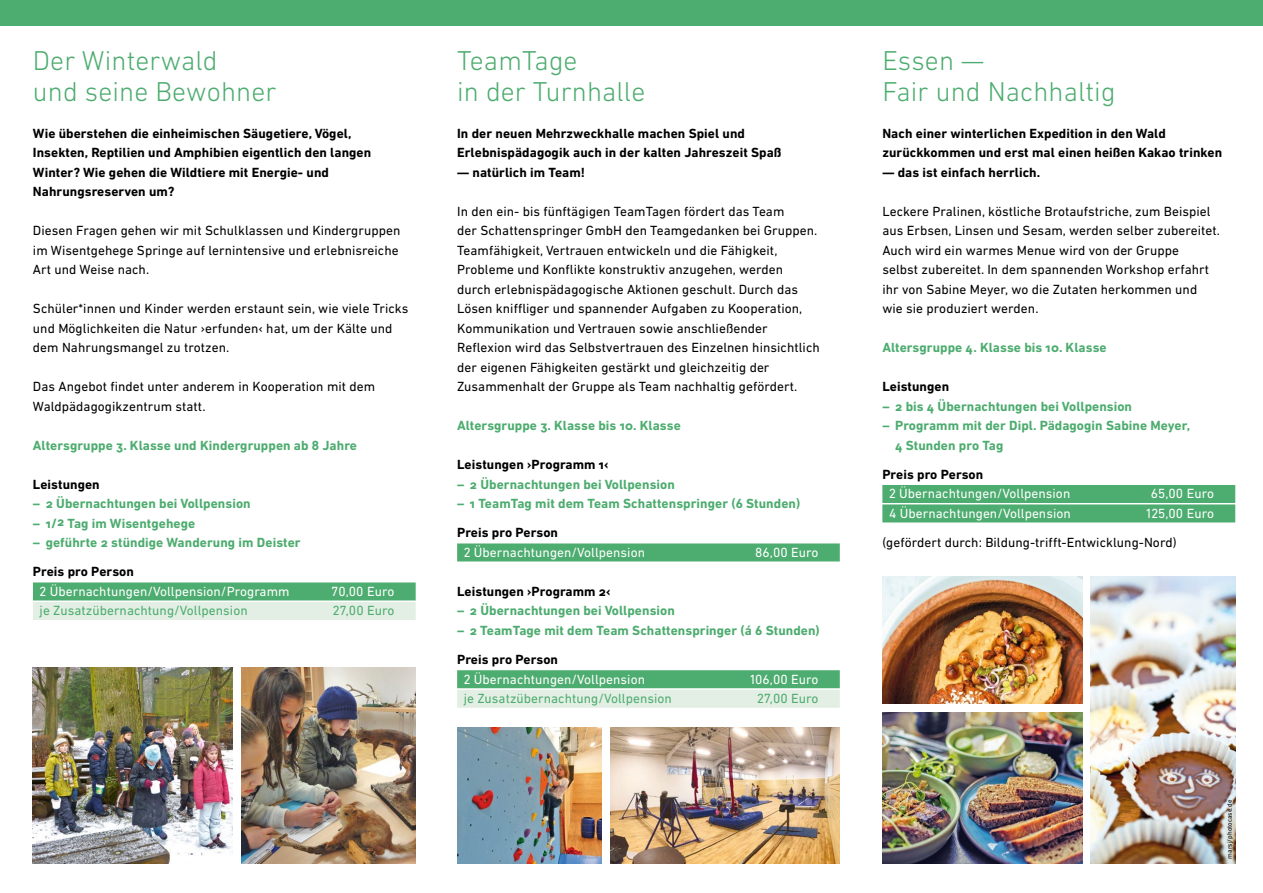
<style>
.page{position:relative;width:1263px;height:893px;background:#fff}
.page>*{position:absolute;margin:0;border:0;box-sizing:border-box;transform-origin:0 0}
.t1{font:300 27.75px/31.5px "DIN Next LT Pro";letter-spacing:.005em;color:#4dac6f}
.t2{font:13.5px/19.5px "DIN Next LT Pro";letter-spacing:.005em;color:#000}
.t3{font:700 13.5px/19.5px "DIN Next LT Pro";letter-spacing:.005em;color:#000}
.t4{font:700 13.5px/19.5px "DIN Next LT Pro";letter-spacing:.005em;color:#4dac6f}
.t5{font:13.5px "DIN Next LT Pro";letter-spacing:.005em;color:#fff}
.t6{font:13.5px "DIN Next LT Pro";letter-spacing:.005em;color:#4dac6f}
.t7{font:6.75px "DIN Next LT Pro";letter-spacing:.005em;color:#000}
</style>
<div class="page">
<div style="left:882px;top:485px;width:353px;height:18px;background:#4dac6f"></div>
<div style="left:882px;top:504px;width:353px;height:18px;background:#4dac6f"></div>
<img style="left:241px;top:668px;width:175px;height:195px">
<div style="left:457px;top:543px;width:383px;height:18px;background:#4dac6f"></div>
<div style="left:457px;top:670px;width:383px;height:18px;background:#4dac6f"></div>
<div style="left:457px;top:690px;width:383px;height:18px;background:#e3efe4"></div>
<img style="left:33px;top:668px;width:200px;height:195px">
<img style="left:610px;top:727px;width:230px;height:136px">
<img style="left:457px;top:727px;width:145px;height:136px">
<div style="left:0;top:0;width:1263px;height:26px;background:#4dac6f"></div>
<img style="left:882px;top:576px;width:200px;height:128px">
<img style="left:882px;top:712px;width:200px;height:151px">
<img style="left:1091px;top:576px;width:144px;height:287px">
<div style="left:33px;top:582px;width:383px;height:18px;background:#4dac6f"></div>
<div style="left:33px;top:602px;width:383px;height:18px;background:#e3efe4"></div>
<h1 class="t1" style="left:33px;top:44px;width:245px">Der Winterwald<br>und seine Bewohner</h1>
<h1 class="t1" style="left:457px;top:44px;width:190px">TeamTage<br>in der Turnhalle</h1>
<h1 class="t1" style="left:882px;top:44px;width:235px">Essen —<br>Fair und Nachhaltig</h1>
<p class="t3" style="left:33px;top:123px;width:340px">Wie überstehen die einheimischen Säugetiere, Vögel, Insekten, Reptilien und Amphibien eigentlich den langen Winter? Wie gehen die Wildtiere mit Energie- und Nahrungsreserven um?</p>
<p class="t2" style="left:33px;top:221px;width:369px">Diesen Fragen gehen wir mit Schulklassen und Kindergruppen im Wisentgehege Springe auf lernintensive und erlebnisreiche<br>Art und Weise nach.</p>
<p class="t2" style="left:33px;top:299px;width:377px">Schüler*innen und Kinder werden erstaunt sein, wie viele Tricks und Möglichkeiten die Natur ›erfunden‹ hat, um der Kälte und dem Nahrungsmangel zu trotzen.</p>
<p class="t2" style="left:33px;top:377px;width:344px">Das Angebot findet unter anderem in Kooperation mit dem<br>Waldpädagogikzentrum statt.</p>
<p class="t4" style="left:33px;top:435px;width:326px">Altersgruppe 3. Klasse und Kindergruppen ab 8 Jahre</p>
<p class="t3" style="left:33px;top:474px;width:68px">Leistungen</p>
<p class="t4" style="left:33px;top:494px;width:219px">– 2 Übernachtungen bei Vollpension</p>
<p class="t4" style="left:33px;top:513px;width:164px">– 1/2 Tag im Wisentgehege</p>
<p class="t4" style="left:33px;top:533px;width:269px">– geführte 2 stündige Wanderung im Deister</p>
<p class="t3" style="left:33px;top:562px;width:102px">Preis pro Person</p>
<p class="t5" style="left:40px;top:583px;width:251px">2 Übernachtungen/Vollpension/Programm</p>
<p class="t5" style="left:332px;top:583px;width:64px">70,00 Euro</p>
<p class="t6" style="left:40px;top:603px;width:210px">je Zusatzübernachtung/Vollpension</p>
<p class="t6" style="left:333px;top:603px;width:63px">27,00 Euro</p>
<p class="t3" style="left:457px;top:123px;width:326px">In der neuen Mehrzweckhalle machen Spiel und<br>Erlebnispädagogik auch in der kalten Jahreszeit Spaß</p>
<p class="t3" style="left:457px;top:162px;width:130px">— natürlich im Team!</p>
<p class="t2" style="left:457px;top:201px;width:364px">In den ein- bis fünftägigen TeamTagen fördert das Team<br>der Schattenspringer GmbH den Teamgedanken bei Gruppen.<br>Teamfähigkeit, Vertrauen entwickeln und die Fähigkeit, Probleme und Konflikte konstruktiv anzugehen, werden durch erlebnispädagogische Aktionen geschult. Durch das Lösen kniffliger und spannender Aufgaben zu Kooperation, Kommunikation und Vertrauen sowie anschließender Reflexion wird das Selbstvertrauen des Einzelnen hinsichtlich der eigenen Fähigkeiten gestärkt und gleichzeitig der Zusammenhalt der Gruppe als Team nachhaltig gefördert.</p>
<p class="t4" style="left:457px;top:416px;width:225px">Altersgruppe 3. Klasse bis 10. Klasse</p>
<p class="t3" style="left:457px;top:455px;width:153px">Leistungen ›Programm 1‹</p>
<p class="t4" style="left:457px;top:474px;width:219px">– 2 Übernachtungen bei Vollpension</p>
<p class="t4" style="left:457px;top:494px;width:345px">– 1 TeamTag mit dem Team Schattenspringer (6 Stunden)</p>
<p class="t3" style="left:457px;top:523px;width:102px">Preis pro Person</p>
<p class="t5" style="left:464px;top:544px;width:183px">2 Übernachtungen/Vollpension</p>
<p class="t5" style="left:755px;top:544px;width:65px">86,00 Euro</p>
<p class="t3" style="left:457px;top:581px;width:155px">Leistungen ›Programm 2‹</p>
<p class="t4" style="left:457px;top:601px;width:219px">– 2 Übernachtungen bei Vollpension</p>
<p class="t4" style="left:457px;top:620px;width:364px">– 2 TeamTage mit dem Team Schattenspringer (á 6 Stunden)</p>
<p class="t3" style="left:457px;top:650px;width:102px">Preis pro Person</p>
<p class="t5" style="left:464px;top:671px;width:183px">2 Übernachtungen/Vollpension</p>
<p class="t5" style="left:750px;top:671px;width:70px">106,00 Euro</p>
<p class="t6" style="left:464px;top:691px;width:210px">je Zusatzübernachtung/Vollpension</p>
<p class="t6" style="left:757px;top:691px;width:63px">27,00 Euro</p>
<p class="t3" style="left:882px;top:123px;width:341px">Nach einer winterlichen Expedition in den Wald zurückkommen und erst mal einen heißen Kakao trinken</p>
<p class="t3" style="left:882px;top:162px;width:159px">— das ist einfach herrlich.</p>
<p class="t2" style="left:882px;top:201px;width:339px">Leckere Pralinen, köstliche Brotaufstriche, zum Beispiel aus Erbsen, Linsen und Sesam, werden selber zubereitet.<br>Auch wird ein warmes Menue wird von der Gruppe<br>selbst zubereitet. In dem spannenden Workshop erfahrt ihr von Sabine Meyer, wo die Zutaten herkommen und wie sie produziert werden.</p>
<p class="t4" style="left:882px;top:338px;width:226px">Altersgruppe 4. Klasse bis 10. Klasse</p>
<p class="t3" style="left:882px;top:377px;width:68px">Leistungen</p>
<p class="t4" style="left:882px;top:396px;width:251px">– 2 bis 4 Übernachtungen bei Vollpension</p>
<p class="t4" style="left:895px;top:416px;width:296px;text-indent:-13px">– Programm mit der Dipl. Pädagogin Sabine Meyer,<br>4 Stunden pro Tag</p>
<p class="t3" style="left:882px;top:464px;width:102px">Preis pro Person</p>
<p class="t5" style="left:889px;top:486px;width:183px">2 Übernachtungen/Vollpension</p>
<p class="t5" style="left:1151px;top:486px;width:65px">65,00 Euro</p>
<p class="t5" style="left:889px;top:505px;width:183px">4 Übernachtungen/Vollpension</p>
<p class="t5" style="left:1146px;top:505px;width:69px">125,00 Euro</p>
<p class="t2" style="left:882px;top:533px;width:296px">(gefördert durch: Bildung-trifft-Entwicklung-Nord)</p>
<p class="t7" style="left:1226px;top:859px;width:60px;rotate:-90deg">marsj/photocase.de</p>
</div>
